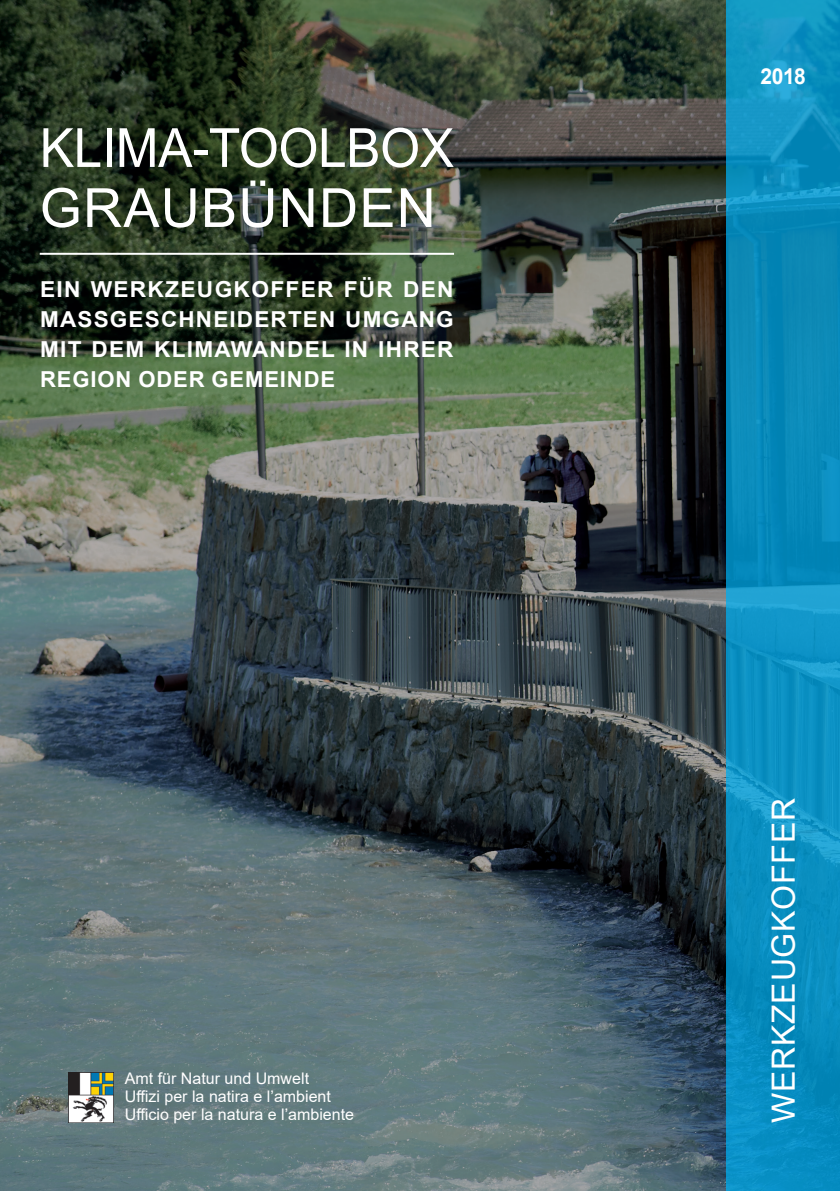
<style>
.page{position:relative;width:840px;height:1191px;background:#fff}
.page>*{position:absolute;margin:0;border:0;box-sizing:border-box;transform-origin:0 0}
.t1{font:54px/60px "Arial";letter-spacing:-.005em;color:#fff;scale:.95 1}
.t2{font:32px "Arial";letter-spacing:.025em;color:#fff}
.t3{font:700 22px/30px "Arial";letter-spacing:.05em;color:#fff;text-align:justify}
.t4{font:700 22px "Arial";letter-spacing:.05em;color:#fff;scale:.96 1}
.t5{font:16px/18px "Arial";color:#fff}
</style>
<div class="page">
<img style="left:0;top:0;width:726px;height:1191px">
<svg style="left:726px;top:0;width:113px;height:1191px;background:#0b8ebf"></svg>
<hr style="left:40px;top:253px;width:414px;height:2px;background:#fff">
<img style="left:68px;top:1072px;width:45px;height:51px">
<h1 class="t1" style="left:40px;top:118px;width:437px">KLIMA-TOOLBOX<br>GRAUBÜNDEN</h1>
<p class="t3" style="left:40px;top:274px;width:415px">EIN WERKZEUGKOFFER FÜR DEN MASSGESCHNEIDERTEN UMGANG MIT DEM KLIMAWANDEL IN IHRER REGION ODER GEMEINDE</p>
<p class="t5" style="left:125px;top:1069px;width:231px">Amt für Natur und Umwelt<br>Uffizi per la natira e l’ambient<br>Ufficio per la natura e l’ambiente</p>
<p class="t4" style="left:760px;top:61px;width:49px">2018</p>
<h2 class="t2" style="left:761px;top:1123px;width:326px;rotate:-90deg">WERKZEUGKOFFER</h2>
</div>
